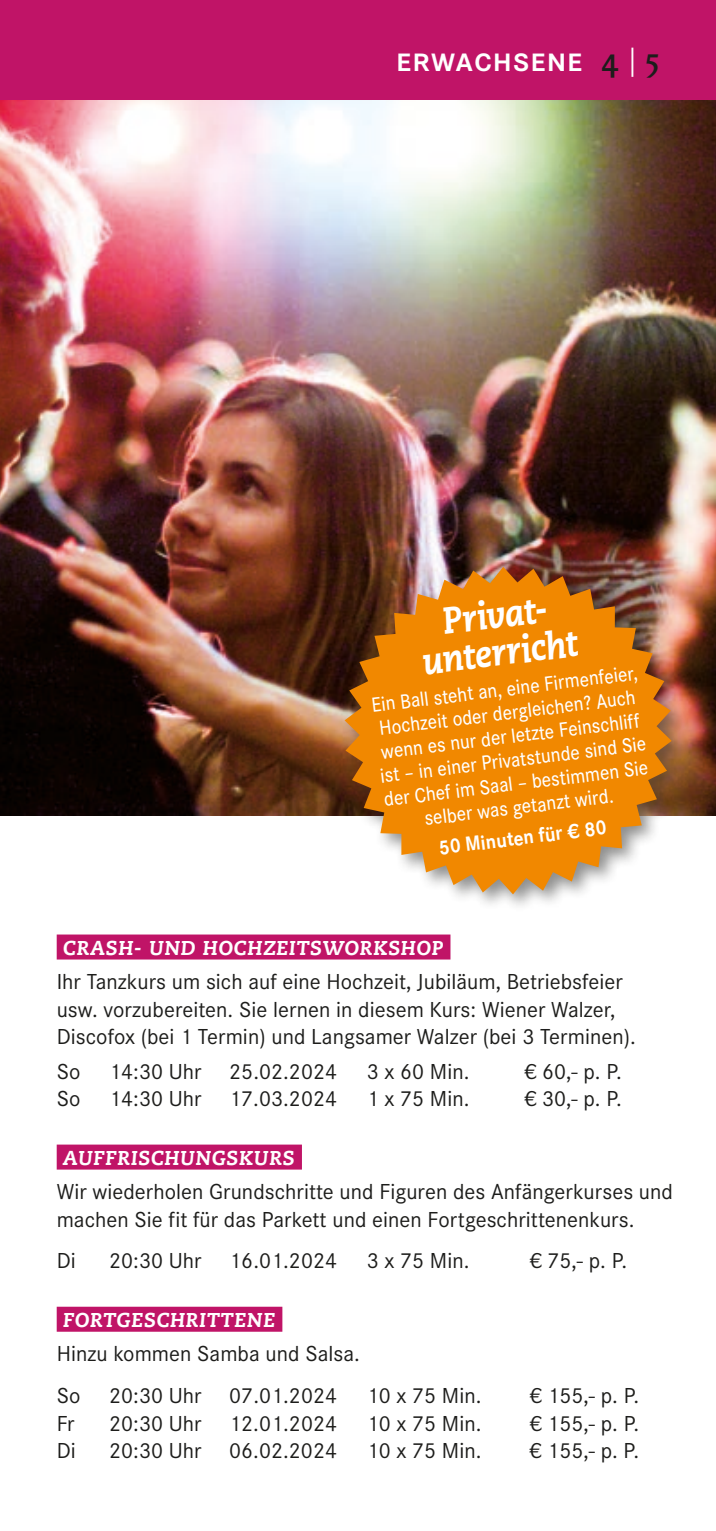
<style>
.page{position:relative;width:716px;height:1531px;background:#fff}
.page>*{position:absolute;margin:0;border:0;box-sizing:border-box;transform-origin:0 0}
.t1{font:italic 800 37.5px/37.5px "Caecilia LT Std";color:#fff;text-align:center;scale:.9 1}
.t2{font:600 35px "Corporate SSC";letter-spacing:.02em;color:#fff}
.t3{font:22.5px/27.5px "Corporate S";color:#1d1d1b}
.t4{font:500 21.25px/23.8px "Corporate S";color:#fff;text-align:center;scale:.9 1}
.t5{font:700 21.25px "Corporate S";color:#fff;scale:.9 1}
.t6{font:italic 800 20px "Caecilia LT Std";letter-spacing:.035em;color:#fff}
.s1{color:#1d1d1b}
.s2{font-weight:300}
</style>
<div class="page">
<img style="left:0;top:99px;width:716px;height:716px">
<div style="left:0;top:0;width:716px;height:99px;background:#c01467"></div>
<div style="left:57px;top:934px;width:393px;height:25px;background:#c01467"></div>
<div style="left:57px;top:1144px;width:245px;height:25px;background:#c01467"></div>
<div style="left:57px;top:1306px;width:225px;height:25px;background:#c01467"></div>
<div style="left:340px;top:562px;width:351px;height:351px;background:#1d1d1b;opacity:.5"></div>
<svg style="left:344px;top:567px;width:327px;height:327px;background:#db8925"></svg>
<h2 class="t2" style="left:396px;top:39px;width:264px">erwachsene <span class="s1">4</span> <span class="s2">|</span> <span class="s1">5</span></h2>
<h1 class="t1" style="left:415px;top:606px;width:175px;rotate:-7deg">Privat&shy;unterricht</h1>
<p class="t4" style="left:370px;top:693px;width:299px;rotate:-7deg">Ein Ball steht an, eine Firmenfeier,<br>Hochzeit oder dergleichen? Auch wenn es nur der letzte Feinschliff ist – in einer Privatstunde sind Sie der Chef im Saal – bestimmen Sie selber was getanzt wird.</p>
<p class="t5" style="left:437px;top:833px;width:189px;rotate:-7deg">50 Minuten für € 80</p>
<p class="t6" style="left:63px;top:935px;width:381px">CRASH- UND HOCHZEITSWORKSHOP</p>
<p class="t3" style="left:57px;top:967px;width:581px">Ihr Tanzkurs um sich auf eine Hochzeit, Jubiläum, Betriebsfeier usw. vorzubereiten. Sie lernen in diesem Kurs: Wiener Walzer,<br>Discofox (bei 1 Termin) und Langsamer Walzer (bei 3 Terminen).</p>
<p class="t3" style="left:57px;top:1056px;width:25px">So</p>
<p class="t3" style="left:109px;top:1056px;width:229px">14:30 Uhr 25.02.2024</p>
<p class="t3" style="left:367px;top:1056px;width:104px">3 x 60 Min.</p>
<p class="t3" style="left:524px;top:1056px;width:99px">€ 60,- p. P.</p>
<p class="t3" style="left:57px;top:1084px;width:25px">So</p>
<p class="t3" style="left:109px;top:1084px;width:229px">14:30 Uhr 17.03.2024</p>
<p class="t3" style="left:367px;top:1084px;width:104px">1 x 75 Min.</p>
<p class="t3" style="left:524px;top:1084px;width:99px">€ 30,- p. P.</p>
<p class="t6" style="left:63px;top:1146px;width:233px">AUFFRISCHUNGSKURS</p>
<p class="t3" style="left:57px;top:1177px;width:618px">Wir wiederholen Grundschritte und Figuren des Anfängerkurses und machen Sie fit für das Parkett und einen Fortgeschrittenenkurs.</p>
<p class="t3" style="left:57px;top:1246px;width:21px">Di</p>
<p class="t3" style="left:109px;top:1246px;width:229px">20:30 Uhr 16.01.2024</p>
<p class="t3" style="left:367px;top:1246px;width:104px">3 x 75 Min.</p>
<p class="t3" style="left:529px;top:1246px;width:99px">€ 75,- p. P.</p>
<p class="t6" style="left:63px;top:1308px;width:213px">FORTGESCHRITTENE</p>
<p class="t3" style="left:57px;top:1332px;width:305px;line-height:41.8px">Hinzu kommen Samba und Salsa.<br>So</p>
<p class="t3" style="left:109px;top:1381px;width:229px">20:30 Uhr 07.01.2024</p>
<p class="t3" style="left:367px;top:1381px;width:116px">10 x 75 Min.</p>
<p class="t3" style="left:529px;top:1381px;width:111px">€ 155,- p. P.</p>
<p class="t3" style="left:57px;top:1408px;width:19px">Fr</p>
<p class="t3" style="left:109px;top:1408px;width:229px">20:30 Uhr 12.01.2024</p>
<p class="t3" style="left:367px;top:1408px;width:116px">10 x 75 Min.</p>
<p class="t3" style="left:529px;top:1408px;width:111px">€ 155,- p. P.</p>
<p class="t3" style="left:57px;top:1436px;width:21px">Di</p>
<p class="t3" style="left:109px;top:1436px;width:229px">20:30 Uhr 06.02.2024</p>
<p class="t3" style="left:367px;top:1436px;width:116px">10 x 75 Min.</p>
<p class="t3" style="left:529px;top:1436px;width:111px">€ 155,- p. P.</p>
</div>
